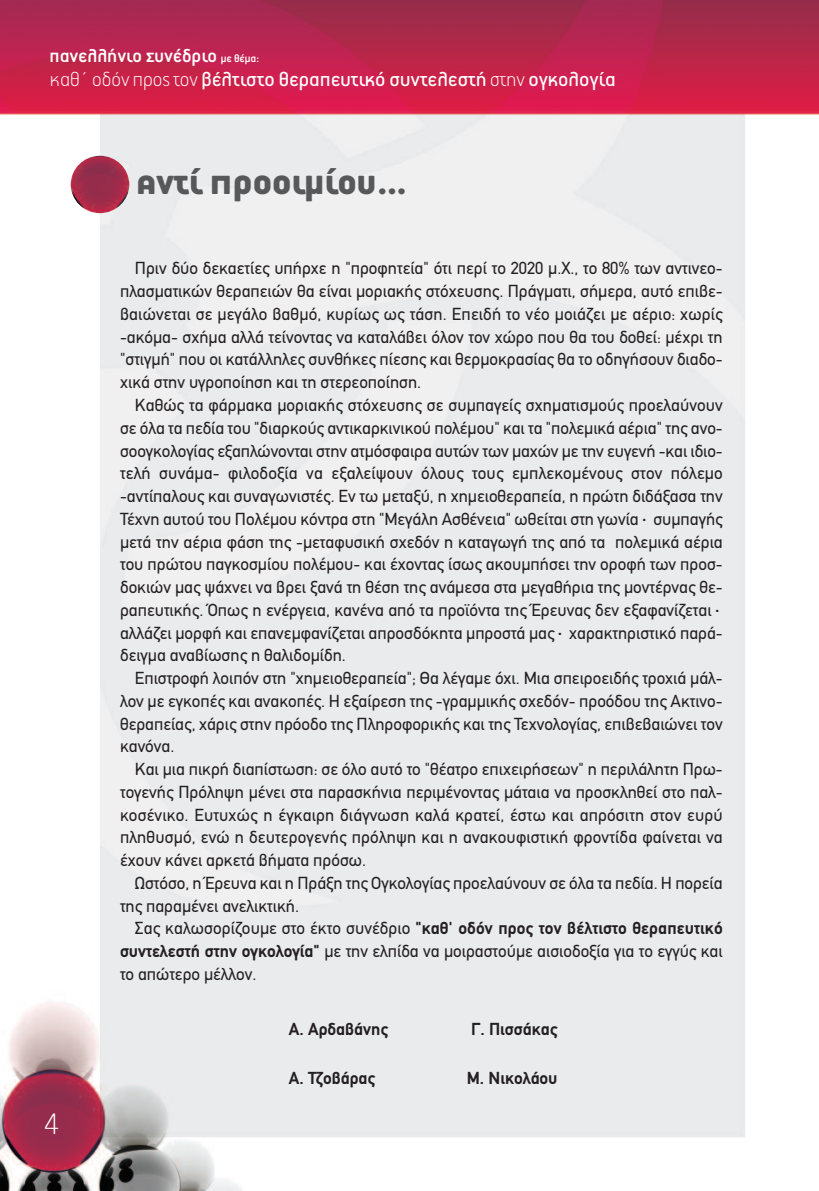
<style>
.page{position:relative;width:819px;height:1191px;background:#fff}
.page>*{position:absolute;margin:0;border:0;box-sizing:border-box;transform-origin:0 0}
.t1{font:900 40.6px "PF Premier Display";color:#57585a}
.t2{font:100 33.25px "PF Premier Display";color:#fff}
.t3{font:22.75px "PF Premier Display";color:#fff}
.t4{font:500 21px "PF Premier Display";color:#fff}
.t5{font:17.5px/22.8px "PF Din Text";color:#231f20;text-align:justify}
.t6{font:700 17.5px "PF Din Text";color:#231f20}
.s1{font-size:12.25px}
.s2{font-weight:100}
.s3{font-family:"Lucida Grande"}
.s4{font-weight:700}
</style>
<div class="page">
<img style="left:0;top:0;width:819px;height:1191px">
<img style="left:71px;top:156px;width:58px;height:57px;border-radius:50%">
<p class="t4" style="left:50px;top:47px;width:211px">πανελλήνιο Συνέδριο <span class="s1">με θέμα:</span></p>
<h3 class="t3" style="left:50px;top:70px;width:567px"><span class="s2">Καθ΄ οδόν προςτον</span> βέλτιστο θεραπευτικό συντελεστή <span class="s2">στην</span> ογκολογία</h3>
<h1 class="t1" style="left:136px;top:166px;width:272px">Αντί Προοιμίου…</h1>
<h2 class="t2" style="left:44px;top:1111px;width:17px">4</h2>
<p class="t5" style="left:120px;top:257px;width:604px;text-indent:15px">Πριν δύο δεκαετίες υπήρχε η "προφητεία" ότι περί το 2020 μ.Χ., το 80% των αντινεο&shy;πλασματικών θεραπειών θα είναι μοριακής στόχευσης. Πράγματι, σήμερα, αυτό επιβε&shy;βαιώνεται σε μεγάλο βαθμό, κυρίως ως τάση. Επειδή το νέο μοιάζει με αέριο: χωρίς -ακόμα- σχήμα αλλά τείνοντας να καταλάβει όλον τον χώρο που θα του δοθεί: μέχρι τη "στιγμή" που οι κατάλληλες συνθήκες πίεσης και θερμοκρασίας θα το οδηγήσουν διαδο&shy;χικά στην υγροποίηση και τη στερεοποίηση.</p>
<p class="t5" style="left:120px;top:394px;width:604px;text-indent:15px">Καθώς τα φάρμακα μοριακής στόχευσης σε συμπαγείς σχηματισμούς προελαύνουν σε όλα τα πεδία του "διαρκούς αντικαρκινικού πολέμου" και τα "πολεμικά αέρια" της ανο&shy;σοογκολογίας εξαπλώνονται στην ατμόσφαιρα αυτών των μαχών με την ευγενή -και ιδιο&shy;τελή συνάμα- φιλοδοξία να εξαλείψουν όλους τους εμπλεκομένους στον πόλεμο -αντίπαλους και συναγωνιστές. Εν τω μεταξύ, η χημειοθεραπεία, η πρώτη διδάξασα την Τέχνη αυτού του Πολέμου κόντρα στη "Μεγάλη Ασθένεια" ωθείται στη γωνία<span class="s3">·</span> συμπαγής μετά την αέρια φάση της -μεταφυσική σχεδόν η καταγωγή της από τα πολεμικά αέρια του πρώτου παγκοσμίου πολέμου- και έχοντας ίσως ακουμπήσει την οροφή των προσ&shy;δοκιών μας ψάχνει να βρει ξανά τη θέση της ανάμεσα στα μεγαθήρια της μοντέρνας θε&shy;ραπευτικής. Όπως η ενέργεια, κανένα από τα προϊόντα της Έρευνας δεν εξαφανίζεται<span class="s3">· </span>αλλάζει μορφή και επανεμφανίζεται απροσδόκητα μπροστά μας<span class="s3">·</span> χαρακτηριστικό παρά&shy;δειγμα αναβίωσης η θαλιδομίδη.</p>
<p class="t5" style="left:120px;top:667px;width:604px;text-indent:15px">Επιστροφή λοιπόν στη "χημειοθεραπεία"; Θα λέγαμε όχι. Μια σπειροειδής τροχιά μάλ&shy;λον με εγκοπές και ανακοπές. Η εξαίρεση της -γραμμικής σχεδόν- προόδου της Ακτινο&shy;θεραπείας, χάρις στην πρόοδο της Πληροφορικής και της Τεχνολογίας, επιβεβαιώνει τον κανόνα.</p>
<p class="t5" style="left:120px;top:758px;width:604px;text-indent:15px">Και μια πικρή διαπίστωση: σε όλο αυτό το "θέατρο επιχειρήσεων" η περιλάλητη Πρω&shy;τογενής Πρόληψη μένει στα παρασκήνια περιμένοντας μάταια να προσκληθεί στο παλ&shy;κοσένικο. Ευτυχώς η έγκαιρη διάγνωση καλά κρατεί, έστω και απρόσιτη στον ευρύ πληθυσμό, ενώ η δευτερογενής πρόληψη και η ανακουφιστική φροντίδα φαίνεται να έχουν κάνει αρκετά βήματα πρόσω.</p>
<p class="t5" style="left:120px;top:871px;width:604px;text-indent:15px">Ωστόσο, η Έρευνα και η Πράξη της Ογκολογίας προελαύνουν σε όλα τα πεδία. Η πορεία της παραμένει ανελικτική.</p>
<p class="t5" style="left:120px;top:917px;width:604px;text-indent:15px">Σας καλωσορίζουμε στο έκτο συνέδριο <span class="s4">"καθ' οδόν προς τον βέλτιστο θεραπευτικό συντελεστή στην ογκολογία"</span> με την ελπίδα να μοιραστούμε αισιοδοξία για το εγγύς και το απώτερο μέλλον.</p>
<p class="t6" style="left:289px;top:1018px;width:101px">Α. Αρδαβάνης</p>
<p class="t6" style="left:471px;top:1018px;width:88px">Γ. Πισσάκας</p>
<p class="t6" style="left:289px;top:1067px;width:88px">Α. Τζοβάρας</p>
<p class="t6" style="left:467px;top:1067px;width:92px">Μ. Νικολάου</p>
</div>
